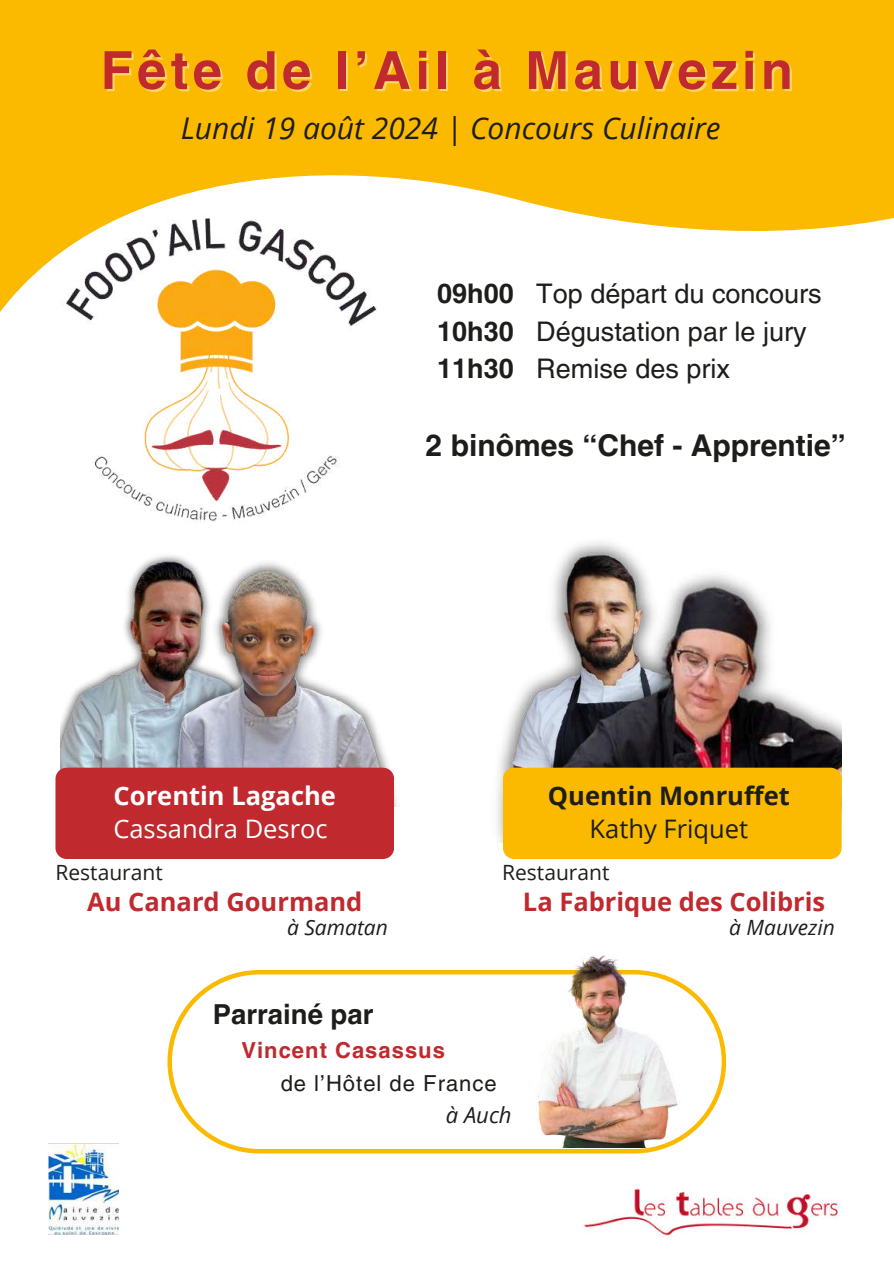
<style>
.page{position:relative;width:894px;height:1264px;background:#fff}
.page>*{position:absolute;margin:0;border:0;box-sizing:border-box;transform-origin:0 0}
.t1{font:700 52.5px "Helvetica LT Pro";letter-spacing:.085em;color:#c0292e}
.t2{font:italic 30px "Open Sans";color:#1d1d1b}
.t3{font:700 30px "Helvetica LT Pro";color:#1d1d1b}
.t4{font:700 27.6px "Helvetica LT Pro";color:#1d1d1b}
.t5{font:27px/37.2px "Helvetica LT Pro";color:#1d1d1b}
.t6{font:700 25.5px "Open Sans";color:#c0292e}
.t7{font:700 25.5px "Open Sans";color:#1d1d1b}
.t8{font:700 25.5px "Open Sans";color:#fff}
.t9{font:25.5px "Open Sans";color:#fff}
.t10{font:25.5px "Open Sans";color:#1d1d1b}
.t11{font:22.05px "Helvetica LT Pro";letter-spacing:.045em;color:#1d1d1b}
.t12{font:700 22.05px "Helvetica LT Pro";letter-spacing:.045em;color:#c0292e}
.t13{font:italic 22.05px "Open Sans";color:#1d1d1b}
.t14{font:21px "Open Sans";color:#1d1d1b}
.t15{font:italic 21px "Open Sans";color:#1d1d1b}
.s1{font-weight:700}
</style>
<div class="page">
<img style="left:583px;top:1187px;width:256px;height:50px">
<img style="left:61px;top:676px;width:40px;height:91px">
<img style="left:101px;top:555px;width:296px;height:251px">
<div style="left:55px;top:767px;width:339px;height:92px;background:#c0292e"></div>
<img style="left:497px;top:673px;width:55px;height:169px">
<img style="left:552px;top:542px;width:289px;height:225px">
<img style="left:48px;top:1143px;width:70px;height:91px">
<div style="left:503px;top:767px;width:338px;height:92px;background:#fbba00"></div>
<img style="left:94px;top:402px;width:246px;height:120px">
<svg style="left:167px;top:970px;width:558px;height:183px"></svg>
<img style="left:506px;top:955px;width:189px;height:192px">
<svg style="left:0;top:0;width:893px;height:402px;fill:#fbba00"></svg>
<h1 class="t1" style="left:101px;top:51px;width:693px">Fête de l’Ail à Mauvezin</h1>
<p class="t2" style="left:181px;top:106px;width:541px">Lundi 19 août 2024 | Concours Culinaire</p>
<p class="t5" style="left:437px;top:278px;width:386px"><span class="s1">09h00</span> Top départ du concours<br><span class="s1">10h30</span> Dégustation par le jury<br><span class="s1">11h30</span> Remise des prix</p>
<p class="t3" style="left:425px;top:434px;width:421px">2 binômes “Chef - Apprentie”</p>
<p class="t8" style="left:114px;top:777px;width:224px">Corentin Lagache</p>
<p class="t7" style="left:547px;top:777px;width:243px">Quentin Monruffet</p>
<p class="t9" style="left:113px;top:811px;width:216px">Cassandra Desroc</p>
<p class="t14" style="left:55px;top:857px;width:109px">Restaurant</p>
<p class="t10" style="left:589px;top:811px;width:160px">Kathy Friquet</p>
<p class="t14" style="left:502px;top:857px;width:109px">Restaurant</p>
<p class="t6" style="left:87px;top:883px;width:276px">Au Canard Gourmand</p>
<p class="t6" style="left:522px;top:883px;width:304px">La Fabrique des Colibris</p>
<p class="t15" style="left:287px;top:912px;width:102px">à Samatan</p>
<p class="t4" style="left:213px;top:1004px;width:162px">Parrainé par</p>
<p class="t12" style="left:241px;top:1041px;width:205px">Vincent Casassus</p>
<p class="t11" style="left:280px;top:1074px;width:217px">de l’Hôtel de France</p>
<p class="t13" style="left:445px;top:1099px;width:67px">à Auch</p>
<p class="t15" style="left:729px;top:912px;width:107px">à Mauvezin</p>
</div>
